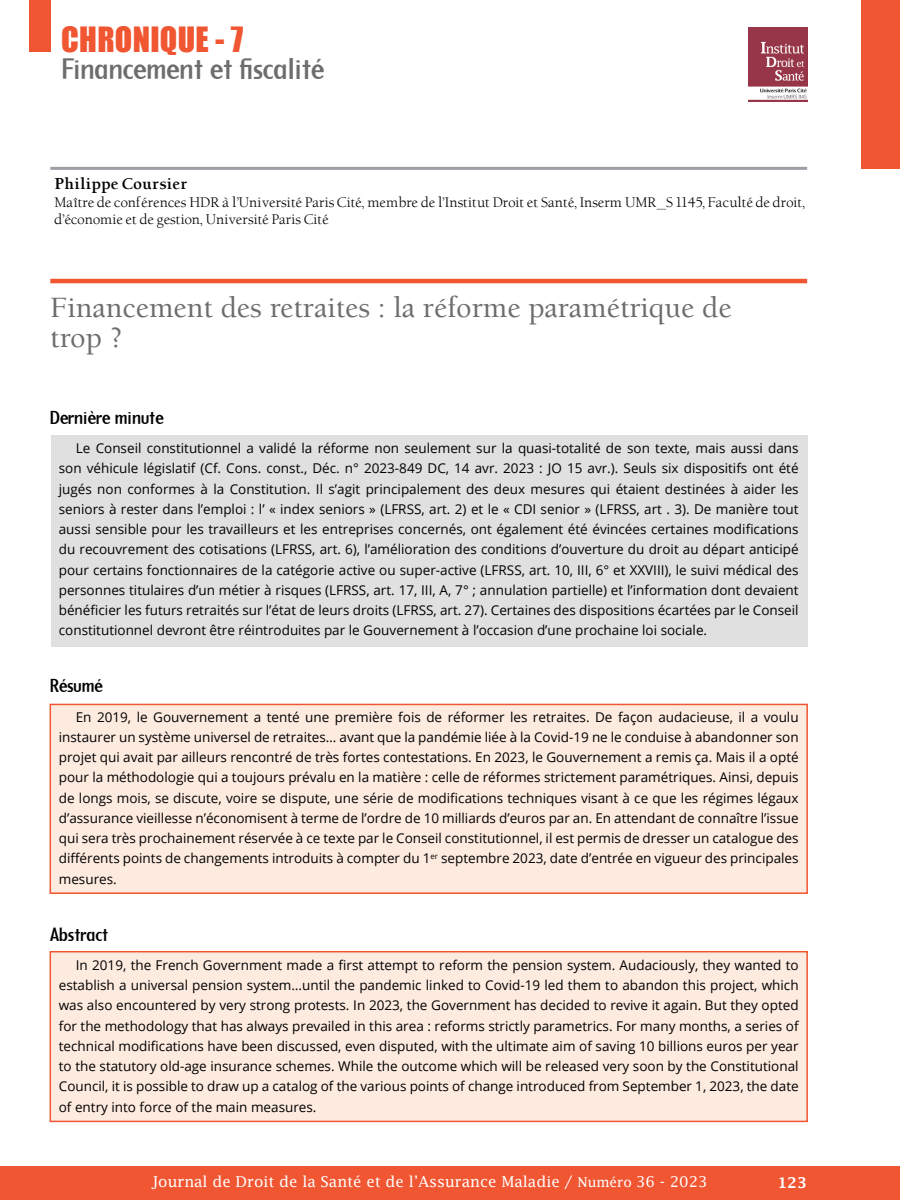
<style>
.page{position:relative;width:900px;height:1200px;background:#fff}
.page>*{position:absolute;margin:0;border:0;box-sizing:border-box;transform-origin:0 0}
.t1{font:33px "Berkeley";color:#6d6d6d}
.t2{font:31.95px "Impact";letter-spacing:.01em;color:#f15632}
.t3{font:500 30px/30px "Berkeley";color:#6d6d6d}
.t4{font:21px "Berkeley";color:#000}
.t5{font:15px "Lucida Fax";color:#fff}
.t6{font:700 15px "Berkeley Oldstyle";color:#000}
.t7{font:600 15px "Lucida Fax";color:#fff}
.t8{font:13.5px/20.2px "Open Sans";color:#000;text-align:justify}
.t9{font:13.5px/16.2px "Berkeley Oldstyle";color:#000}
.t10{font:13.5px "Lucida Fax";color:#fff}
</style>
<div class="page">
<div style="left:0;top:1167px;width:900px;height:33px;background:#f15632"></div>
<div style="left:30px;top:0;width:21px;height:51px;background:#f15632"></div>
<div style="left:862px;top:0;width:38px;height:169px;background:#f15632"></div>
<img style="left:749px;top:27px;width:58px;height:75px">
<div style="left:51px;top:435px;width:756px;height:211px;background:#e0e0e0"></div>
<div style="left:50px;top:951px;width:758px;height:171px;background:#feebe0;border:2px solid #f15632"></div>
<div style="left:50px;top:704px;width:758px;height:190px;background:#feebe0;border:2px solid #f15632"></div>
<hr style="left:50px;top:167px;width:757px;height:3px;background:#9e9ea6">
<hr style="left:50px;top:279px;width:757px;height:4px;background:#f15632">
<h2 class="t2" style="left:61px;top:14px;width:184px">CHRONIQUE - 7</h2>
<h1 class="t1" style="left:62px;top:53px;width:264px">Financement et fiscalité</h1>
<p class="t6" style="left:55px;top:174px;width:135px">Philippe Coursier</p>
<p class="t9" style="left:55px;top:195px;width:752px">Maître de conférences HDR à l’Université Paris Cité, membre de l’Institut Droit et Santé, Inserm UMR_S 1145, Faculté de droit, d’économie et de gestion, Université Paris Cité</p>
<h3 class="t3" style="left:50px;top:294px;width:683px">Financement des retraites : la réforme paramétrique de trop ?</h3>
<h3 class="t4" style="left:50px;top:407px;width:115px">Dernière minute</h3>
<p class="t8" style="left:59px;top:438px;width:741px;text-indent:17px">Le Conseil constitutionnel a validé la réforme non seulement sur la quasi-totalité de son texte, mais aussi dans son véhicule législatif (Cf. Cons. const., Déc. n° 2023-849 DC, 14 avr. 2023 : JO 15 avr.). Seuls six dispositifs ont été jugés non conformes à la Constitution. Il s’agit principalement des deux mesures qui étaient destinées à aider les seniors à rester dans l’emploi : l’ « index seniors » (LFRSS, art. 2) et le « CDI senior » (LFRSS, art . 3). De manière tout aussi sensible pour les travailleurs et les entreprises concernés, ont également été évincées certaines modifications du recouvrement des cotisations (LFRSS, art. 6), l’amélioration des conditions d’ouverture du droit au départ anticipé pour certains fonctionnaires de la catégorie active ou super-active (LFRSS, art. 10, III, 6° et XXVIII), le suivi médical des personnes titulaires d’un métier à risques (LFRSS, art. 17, III, A, 7° ; annulation partielle) et l’information dont devaient bénéficier les futurs retraités sur l’état de leurs droits (LFRSS, art. 27). Certaines des dispositions écartées par le Conseil constitutionnel devront être réintroduites par le Gouvernement à l’occasion d’une prochaine loi sociale.</p>
<h3 class="t4" style="left:50px;top:676px;width:54px">Résumé</h3>
<p class="t8" style="left:59px;top:706px;width:741px;text-indent:17px">En 2019, le Gouvernement a tenté une première fois de réformer les retraites. De façon audacieuse, il a voulu instaurer un système universel de retraites… avant que la pandémie liée à la Covid-19 ne le conduise à abandonner son projet qui avait par ailleurs rencontré de très fortes contestations. En 2023, le Gouvernement a remis ça. Mais il a opté pour la méthodologie qui a toujours prévalu en la matière : celle de réformes strictement paramétriques. Ainsi, depuis de longs mois, se discute, voire se dispute, une série de modifications techniques visant à ce que les régimes légaux d’assurance vieillesse n’économisent à terme de l’ordre de 10 milliards d’euros par an. En attendant de connaître l’issue qui sera très prochainement réservée à ce texte par le Conseil constitutionnel, il est permis de dresser un catalogue des différents points de changements introduits à compter du 1<sup>er</sup> septembre 2023, date d’entrée en vigueur des principales mesures.</p>
<h3 class="t4" style="left:50px;top:924px;width:59px">Abstract</h3>
<p class="t8" style="left:59px;top:954px;width:741px;text-indent:17px">In 2019, the French Government made a first attempt to reform the pension system. Audaciously, they wanted to establish a universal pension system…until the pandemic linked to Covid-19 led them to abandon this project, which was also encountered by very strong protests. In 2023, the Government has decided to revive it again. But they opted for the methodology that has always prevailed in this area : reforms strictly parametrics. For many months, a series of technical modifications have been discussed, even disputed, with the ultimate aim of saving 10 billions euros per year to the statutory old-age insurance schemes. While the outcome which will be released very soon by the Constitutional Council, it is possible to draw up a catalog of the various points of change introduced from September 1, 2023, the date of entry into force of the main measures.</p>
<p class="t5" style="left:152px;top:1173px;width:422px">Journal de Droit de la S nté et de l’Assurance Maladie /</p>
<p class="t5" style="left:172px;top:1173px;width:422px">Journal de Droit de la Santé et de l’Assurance Maladie /</p>
<p class="t5" style="left:636px;top:1173px;width:73px">36 - 20 3</p>
<p class="t5" style="left:656px;top:1173px;width:73px">19 - 2018</p>
<p class="t7" style="left:777px;top:1174px;width:74px">123 123</p>
<p class="t10" style="left:577px;top:1175px;width:56px">Numéro</p>
<p class="t10" style="left:597px;top:1175px;width:56px">Numéro</p>
</div>
